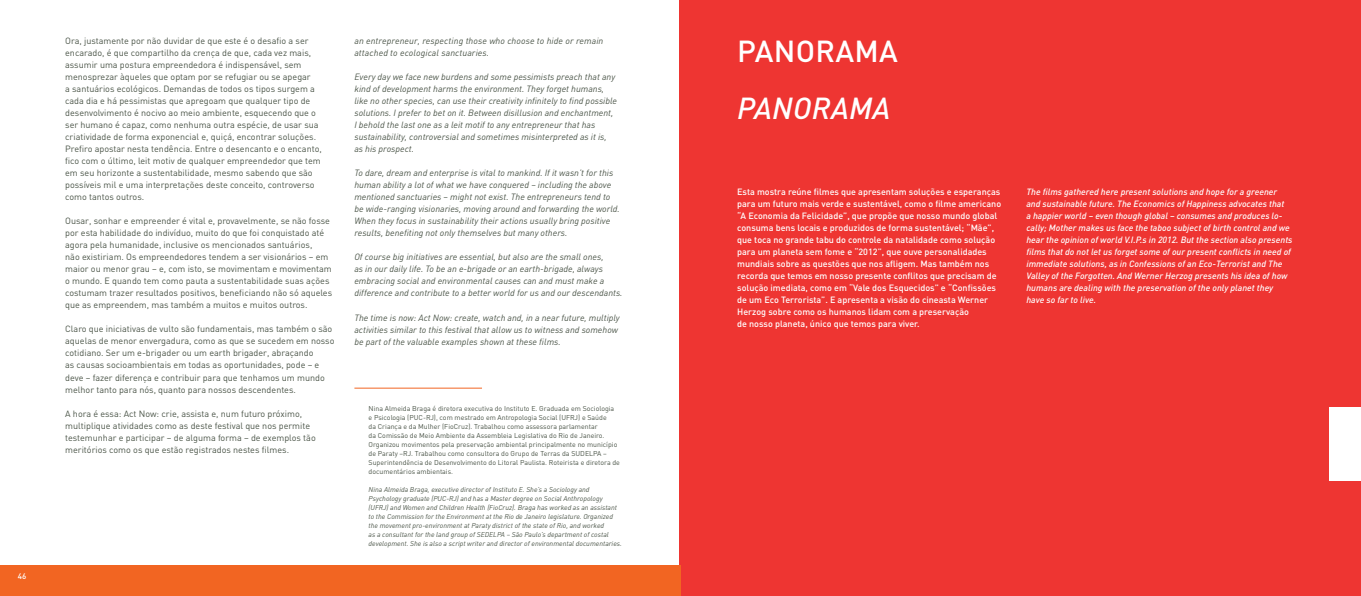
<style>
.page{position:relative;width:1361px;height:596px;background:#fff}
.page>*{position:absolute;margin:0;border:0;box-sizing:border-box;transform-origin:0 0}
.t1{font:500 30px "DIN";color:#fff}
.t2{font:italic 500 30px "DIN";letter-spacing:.01em;color:#fff}
.t3{font:9px/12px "DIN";color:#4a5447}
.t4{font:italic 9px/12px "DIN";color:#4a5447}
.t5{font:500 9px/12px "DIN";color:#fff}
.t6{font:italic 500 9px/12px "DIN";letter-spacing:-.005em;color:#fff}
.t7{font:500 8px "DIN";color:#fff}
.t8{font:7px/9px "DIN";color:#4a5447}
.t9{font:italic 7px/9px "DIN";color:#4a5447}
</style>
<div class="page">
<div style="left:680px;top:0;width:681px;height:595px;background:#ee3532"></div>
<div style="left:1329px;top:406px;width:32px;height:74px;background:#fff"></div>
<hr style="left:354px;top:387px;width:128px;height:1px;background:#f26522">
<div style="left:0;top:565px;width:680px;height:30px;background:#f26522"></div>
<p class="t7" style="left:18px;top:570px;width:10px">46</p>
<p class="t3" style="left:65px;top:35px;width:258px">Ora, justamente por não duvidar de que este é o desafio a ser encarado, é que compartilho da crença de que, cada vez mais, assumir uma postura empreendedora é indispensável, sem menosprezar àqueles que optam por se refugiar ou se apegar<br>a santuários ecológicos. Demandas de todos os tipos surgem a cada dia e há pessimistas que apregoam que qualquer tipo de desenvolvimento é nocivo ao meio ambiente, esquecendo que o ser humano é capaz, como nenhuma outra espécie, de usar sua criatividade de forma exponencial e, quiçá, encontrar soluções.<br>Prefiro apostar nesta tendência. Entre o desencanto e o encanto, fico com o último, leit motiv de qualquer empreendedor que tem em seu horizonte a sustentabilidade, mesmo sabendo que são possíveis mil e uma interpretações deste conceito, controverso como tantos outros.</p>
<p class="t3" style="left:65px;top:215px;width:268px">Ousar, sonhar e empreender é vital e, provavelmente, se não fosse por esta habilidade do indivíduo, muito do que foi conquistado até agora pela humanidade, inclusive os mencionados santuários,<br>não existiriam. Os empreendedores tendem a ser visionários – em maior ou menor grau – e, com isto, se movimentam e movimentam o mundo. E quando tem como pauta a sustentabilidade suas ações costumam trazer resultados positivos, beneficiando não só aqueles que as empreendem, mas também a muitos e muitos outros.</p>
<p class="t3" style="left:65px;top:323px;width:271px">Claro que iniciativas de vulto são fundamentais, mas também o são aquelas de menor envergadura, como as que se sucedem em nosso cotidiano. Ser um e-brigader ou um earth brigader, abraçando<br>as causas socioambientais em todas as oportunidades, pode – e deve – fazer diferença e contribuir para que tenhamos um mundo melhor tanto para nós, quanto para nossos descendentes.</p>
<p class="t3" style="left:65px;top:407px;width:252px">A hora é essa: Act Now: crie, assista e, num futuro próximo, multiplique atividades como as deste festival que nos permite testemunhar e participar – de alguma forma – de exemplos tão meritórios como os que estão registrados nestes filmes.</p>
<p class="t4" style="left:354px;top:35px;width:250px">an entrepreneur, respecting those who choose to hide or remain attached to ecological sanctuaries.</p>
<p class="t4" style="left:354px;top:71px;width:264px">Every day we face new burdens and some pessimists preach that any kind of development harms the environment. They forget humans, like no other species, can use their creativity infinitely to find possible solutions. I prefer to bet on it. Between disillusion and enchantment, I behold the last one as a leit motif to any entrepreneur that has sustainability, controversial and sometimes misinterpreted as it is, as his prospect.</p>
<p class="t4" style="left:354px;top:167px;width:267px">To dare, dream and enterprise is vital to mankind. If it wasn’t for this human ability a lot of what we have conquered – including the above mentioned sanctuaries – might not exist. The entrepreneurs tend to be wide-ranging visionaries, moving around and forwarding the world.<br>When they focus in sustainability their actions usually bring positive results, benefiting not only themselves but many others.</p>
<p class="t4" style="left:354px;top:251px;width:270px">Of course big initiatives are essential, but also are the small ones,<br>as in our daily life. To be an e-brigade or an earth-brigade, always embracing social and environmental causes can and must make a difference and contribute to a better world for us and our descendants.</p>
<p class="t4" style="left:354px;top:311px;width:267px">The time is now: Act Now: create, watch and, in a near future, multiply activities similar to this festival that allow us to witness and somehow be part of the valuable examples shown at these films.</p>
<p class="t8" style="left:369px;top:403px;width:253px">Nina Almeida Braga é diretora executiva do Instituto E. Graduada em Sociologia<br>e Psicologia (PUC-RJ), com mestrado em Antropologia Social (UFRJ) e Saúde<br>da Criança e da Mulher (FioCruz). Trabalhou como assessora parlamentar<br>da Comissão de Meio Ambiente da Assembleia Legislativa do Rio de Janeiro.<br>Organizou movimentos pela preservação ambiental principalmente no município de Paraty –RJ. Trabalhou como consultora do Grupo de Terras da SUDELPA – Superintendência de Desenvolvimento do Litoral Paulista. Roteirista e diretora de documentários ambientais.</p>
<p class="t9" style="left:369px;top:484px;width:255px">Nina Almeida Braga, executive director of Instituto E. She’s a Sociology and Psychology graduate (PUC-RJ) and has a Master degree on Social Anthropology (UFRJ) and Women and Children Health (FioCruz). Braga has worked as an assistant to the Commission for the Environment at the Rio de Janeiro legislature. Organized the movement pro-environment at Paraty district of the state of Rio, and worked<br>as a consultant for the land group of SEDELPA – São Paulo’s department of costal development. She is also a script writer and director of environmental documentaries.</p>
<h1 class="t1" style="left:737px;top:32px;width:21px">panorama</h1>
<h1 class="t2" style="left:737px;top:89px;width:155px">panorama</h1>
<p class="t5" style="left:737px;top:185px;width:265px">Esta mostra reúne filmes que apresentam soluções e esperanças para um futuro mais verde e sustentável, como o filme americano “A Economia da Felicidade”, que propõe que nosso mundo global consuma bens locais e produzidos de forma sustentável; “Mãe”, que toca no grande tabu do controle da natalidade como solução para um planeta sem fome e “2012”, que ouve personalidades mundiais sobre as questões que nos afligem. Mas também nos recorda que temos em nosso presente conflitos que precisam de solução imediata, como em “Vale dos Esquecidos” e “Confissões de um Eco Terrorista”. E apresenta a visão do cineasta Werner Herzog sobre como os humanos lidam com a preservação<br>de nosso planeta, único que temos para viver.</p>
<p class="t6" style="left:1026px;top:185px;width:268px">The films gathered here present solutions and hope for a greener and sustainable future. The Economics of Happiness advocates that<br>a happier world – even though global – consumes and produces lo&shy;cally; Mother makes us face the taboo subject of birth control and we hear the opinion of world V.I.P.s in 2012. But the section also presents films that do not let us forget some of our present conflicts in need of immediate solutions, as in Confessions of an Eco-Terrorist and The Valley of the Forgotten. And Werner Herzog presents his idea of how humans are dealing with the preservation of the only planet they have so far to live.</p>
</div>
